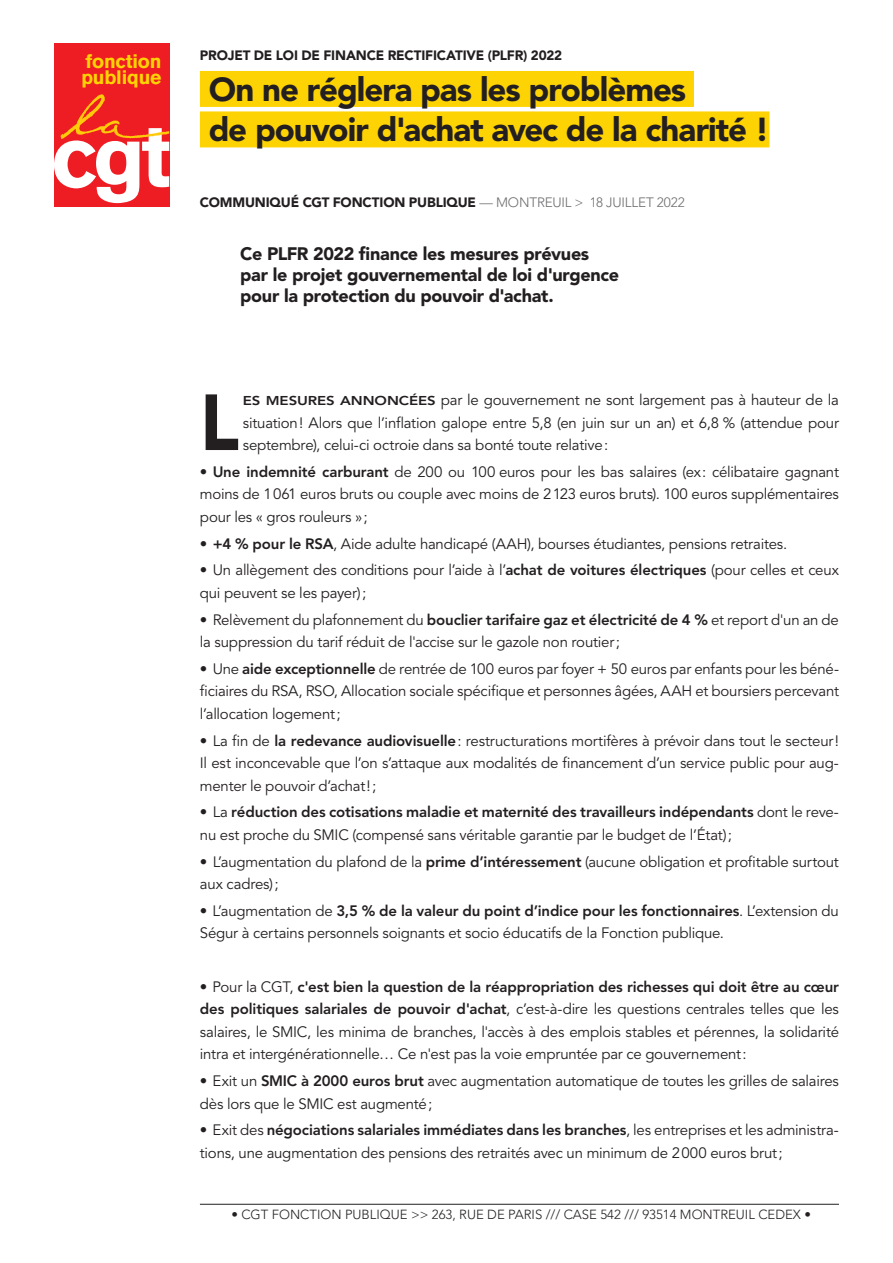
<style>
.page{position:relative;width:893px;height:1263px;background:#fff}
.page>*{position:absolute;margin:0;border:0;box-sizing:border-box;transform-origin:0 0}
.t1{font:900 78.6px "Avenir LT Std";color:#231f20;scale:.93 1}
.t2{font:900 33px/40.5px "Avenir LT Std";letter-spacing:-.03em;color:#231f20}
.t3{font:700 19.35px/16.2px "Akzidenz Grotesk BQ";letter-spacing:-.01em;color:#fed304}
.t4{font:900 18px/21px "Avenir LT Std";letter-spacing:-.015em;color:#231f20}
.t5{font:15px/22.5px "Avenir LT Std";letter-spacing:-.015em;color:#231f20}
.t6{font:900 13.5px "Avenir LT Std";letter-spacing:-.015em;color:#231f20}
.t7{font:300 13.2px "Avenir LT Std";color:#231f20}
.s1{font-weight:300;color:#6c6d70}
.s2{font-weight:800;font-size:12.75px}
.s3{font-weight:800}
</style>
<div class="page">
<div style="left:200px;top:71px;width:494px;height:36px;background:#fed304"></div>
<div style="left:200px;top:111px;width:569px;height:36px;background:#fed304"></div>
<hr style="left:200px;top:1204px;width:639px;height:1px;background:#231f20">
<div style="left:54px;top:43px;width:115px;height:163px;background:#ee1d23"></div>
<svg style="left:54px;top:94px;width:115px;height:109px"></svg>
<p class="t3" style="left:81px;top:53px;width:82px">fonction publique</p>
<p class="t6" style="left:200px;top:48px;width:364px">PROJET DE LOI DE FINANCE RECTIFICATIVE (PLFR) 2022</p>
<h2 class="t2" style="left:209px;top:69px;width:562px">On ne réglera pas les problèmes<br>de pouvoir d'achat avec de la charité !</h2>
<p class="t6" style="left:200px;top:194px;width:486px">COMMUNIQUÉ CGT FONCTION PUBLIQUE <span class="s1">— MONTREUIL &gt; 18 JUILLET 2022</span></p>
<p class="t4" style="left:240px;top:243px;width:380px">Ce PLFR 2022 finance les mesures prévues par le projet gouvernemental de loi d'urgence pour la protection du pouvoir d'achat.</p>
<h1 class="t1" style="left:200px;top:375px;width:44px">L</h1>
<p class="t5" style="left:243px;top:389px;width:598px;text-align:justify"><span class="s2">ES MESURES ANNONCÉES</span> par le gouvernement ne sont largement pas à hauteur de la situation! Alors que l’inflation galope entre 5,8 (en juin sur un an) et 6,8 % (attendue pour septembre), celui-ci octroie dans sa bonté toute relative:</p>
<p class="t5" style="left:200px;top:461px;width:641px;text-align:justify"><span class="s3">• Une indemnité carburant</span> de 200 ou 100 euros pour les bas salaires (ex: célibataire gagnant moins de 1061 euros bruts ou couple avec moins de 2123 euros bruts). 100 euros supplémentaires pour les « gros rouleurs »;</p>
<p class="t5" style="left:200px;top:532px;width:589px"><span class="s3">• +4 % pour le RSA</span>, Aide adulte handicapé (AAH), bourses étudiantes, pensions retraites.</p>
<p class="t5" style="left:200px;top:559px;width:641px">• Un allègement des conditions pour l’aide à l’<span class="s3">achat de voitures électriques</span> (pour celles et ceux qui peuvent se les payer);</p>
<p class="t5" style="left:200px;top:608px;width:640px">• Relèvement du plafonnement du <span class="s3">bouclier tarifaire gaz et électricité de 4 %</span> et report d'un an de la suppression du tarif réduit de l'accise sur le gazole non routier;</p>
<p class="t5" style="left:200px;top:658px;width:641px;text-align:justify">• Une <span class="s3">aide exceptionnelle</span> de rentrée de 100 euros par foyer + 50 euros par enfants pour les béné&shy;ficiaires du RSA, RSO, Allocation sociale spécifique et personnes âgées, AAH et boursiers percevant l’allocation logement;</p>
<p class="t5" style="left:200px;top:729px;width:640px;text-align:justify">• La fin de <span class="s3">la redevance audiovisuelle</span>: restructurations mortifères à prévoir dans tout le secteur!<br>Il est inconcevable que l’on s’attaque aux modalités de financement d’un service public pour aug&shy;menter le pouvoir d’achat!;</p>
<p class="t5" style="left:200px;top:801px;width:640px">• La <span class="s3">réduction des cotisations maladie et maternité des travailleurs indépendants</span> dont le reve&shy;nu est proche du SMIC (compensé sans véritable garantie par le budget de l’État);</p>
<p class="t5" style="left:200px;top:850px;width:641px">• L’augmentation du plafond de la <span class="s3">prime d’intéressement</span> (aucune obligation et profitable surtout aux cadres);</p>
<p class="t5" style="left:200px;top:900px;width:641px">• L’augmentation de <span class="s3">3,5 % de la valeur du point d’indice pour les fonctionnaires</span>. L’extension du<br>Ségur à certains personnels soignants et socio éducatifs de la Fonction publique.</p>
<p class="t5" style="left:200px;top:976px;width:641px;text-align:justify">• Pour la CGT, <span class="s3">c'est bien la question de la réappropriation des richesses qui doit être au cœur des politiques salariales de pouvoir d'achat</span>, c’est-à-dire les questions centrales telles que les salaires, le SMIC, les minima de branches, l'accès à des emplois stables et pérennes, la solidarité intra et intergénérationnelle… Ce n'est pas la voie empruntée par ce gouvernement:</p>
<p class="t5" style="left:200px;top:1070px;width:641px">• Exit un <span class="s3">SMIC à 2000 euros brut</span> avec augmentation automatique de toutes les grilles de salaires dès lors que le SMIC est augmenté;</p>
<p class="t5" style="left:200px;top:1119px;width:640px">• Exit des <span class="s3">négociations salariales immédiates dans les branches</span>, les entreprises et les administra&shy;tions, une augmentation des pensions des retraités avec un minimum de 2000 euros brut;</p>
<p class="t7" style="left:231px;top:1206px;width:581px">• CGT FONCTION PUBLIQUE &gt;&gt; 263, RUE DE PARIS /// CASE 542 /// 93514 MONTREUIL CEDEX •</p>
</div>
